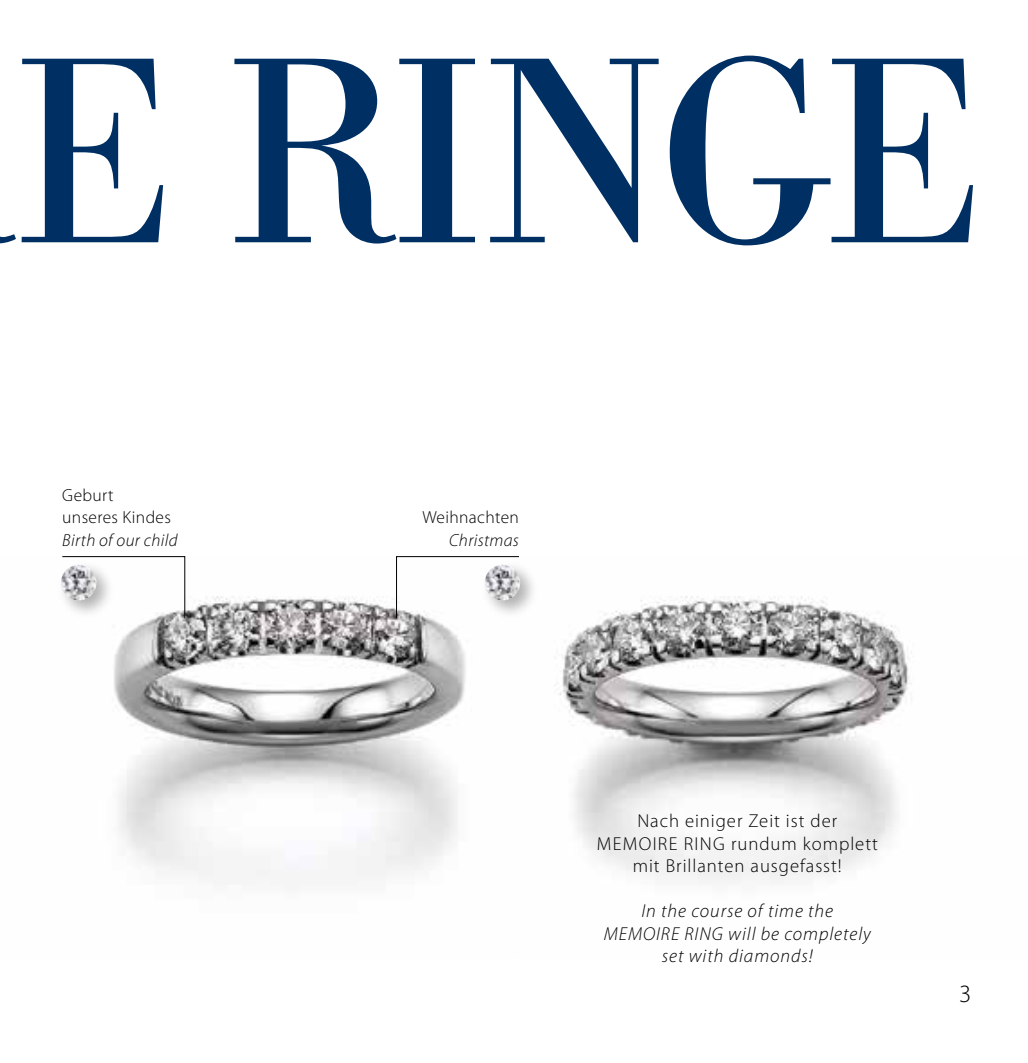
<style>
.page{position:relative;width:1028px;height:1063px;background:#fff}
.page>*{position:absolute;margin:0;border:0;box-sizing:border-box;transform-origin:0 0}
.t1{font:260px "IBM Final Bodoni Text";letter-spacing:-.01em;color:#003063}
.t2{font:300 25px "Myriad Pro";color:#000}
.t3{font:300 18.75px/22.5px "Myriad Pro";letter-spacing:.05em;color:#000;text-align:center}
.t4{font:italic 300 18.75px/22.5px "Myriad Pro";letter-spacing:.05em;color:#000;text-align:center}
.t5{font:300 17.5px/22.5px "Myriad Pro";letter-spacing:.02em;color:#000}
.t6{font:italic 300 17.5px "Myriad Pro";letter-spacing:.02em;color:#000}
</style>
<div class="page">
<img style="left:114px;top:556px;width:798px;height:326px">
<svg style="left:62px;top:556px;width:123px;height:63px"></svg>
<svg style="left:396px;top:556px;width:123px;height:63px"></svg>
<div style="left:56px;top:561px;width:59px;height:58px;background:#000;opacity:.3"></div>
<img style="left:61px;top:565px;width:35px;height:35px;border-radius:18px">
<div style="left:480px;top:561px;width:58px;height:58px;background:#000;opacity:.3"></div>
<img style="left:484px;top:565px;width:36px;height:35px;border-radius:18px">
<h1 class="t1" style="left:13px;top:5px;width:968px">E RINGE</h1>
<p class="t5" style="left:62px;top:484px;width:110px">Geburt unseres Kindes</p>
<p class="t6" style="left:62px;top:531px;width:117px">Birth of our child</p>
<p class="t5" style="left:422px;top:506px;width:98px">Weihnachten</p>
<p class="t6" style="left:449px;top:531px;width:71px">Christmas</p>
<p class="t3" style="left:597px;top:810px;width:282px">Nach einiger Zeit ist der<br>MEMOIRE RING rundum komplett mit Brillanten ausgefasst!</p>
<p class="t4" style="left:603px;top:900px;width:269px">In the course of time the<br>MEMOIRE RING will be completely set with diamonds!</p>
<h2 class="t2" style="left:959px;top:980px;width:14px">3</h2>
</div>
